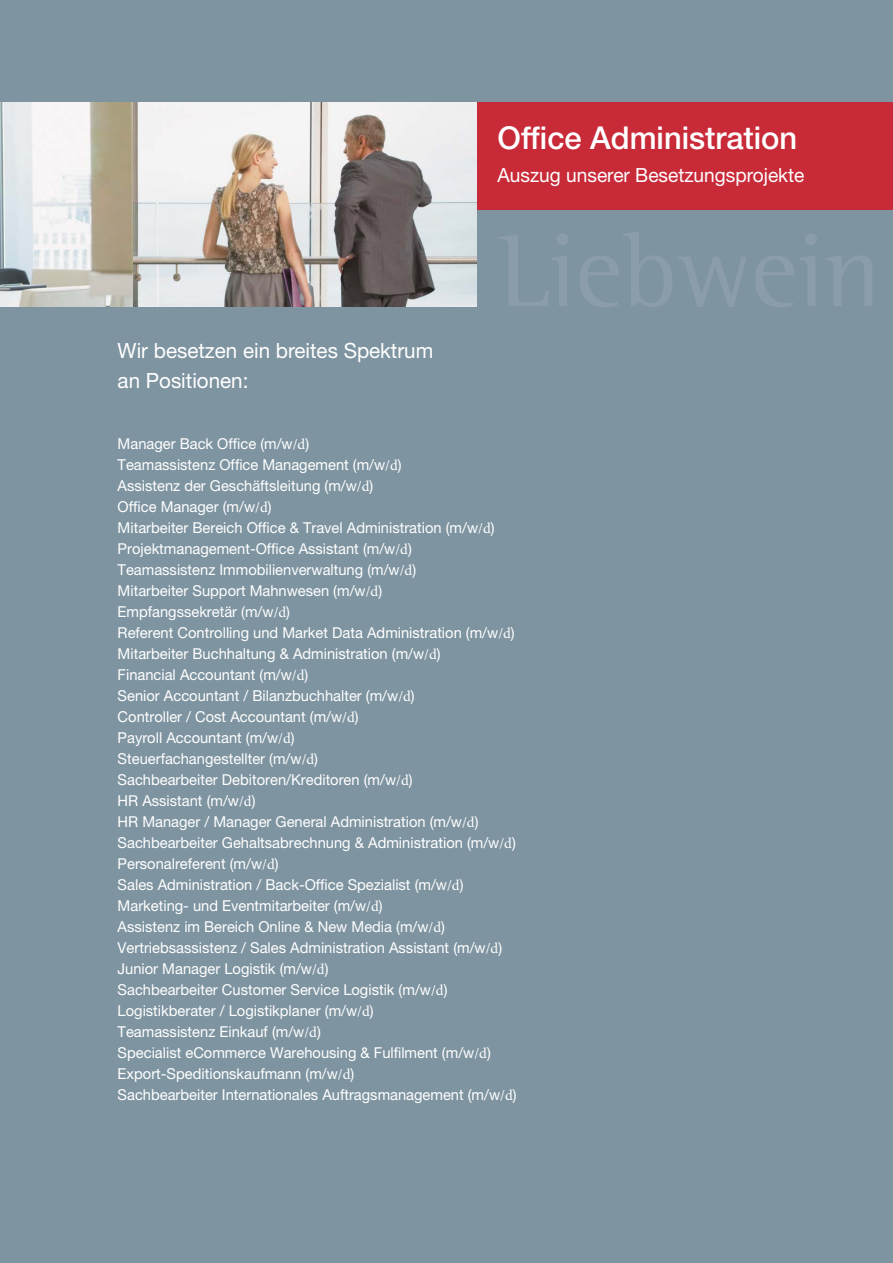
<style>
.page{position:relative;width:893px;height:1263px;background:#fff}
.page>*{position:absolute;margin:0;border:0;box-sizing:border-box;transform-origin:0 0}
.t1{font:500 31.5px "Helvetica Neue";color:#fff}
.t2{font:21px/29.4px "Helvetica Neue";color:#fff}
.t3{font:19.5px "Helvetica Neue";color:#fff}
.t4{font:15px/21px "Helvetica Neue";color:#fff}
.s1{font-family:"Minion Pro"}
</style>
<div class="page">
<div style="left:0;top:0;width:892px;height:1263px;background:#7e94a0"></div>
<div style="left:476px;top:102px;width:416px;height:107px;background:#c82a38"></div>
<img style="left:0;top:102px;width:133px;height:205px">
<img style="left:133px;top:102px;width:343px;height:205px">
<svg style="left:498px;top:232px;width:374px;height:75px"></svg>
<h2 class="t2" style="left:118px;top:338px;width:317px">Wir besetzen ein breites Spektrum an Positionen:</h2>
<h1 class="t1" style="left:497px;top:127px;width:301px">Office Administration</h1>
<h3 class="t3" style="left:497px;top:168px;width:308px">Auszug unserer Besetzungsprojekte</h3>
<p class="t4" style="left:118px;top:435px;width:400px">Manager Back Office (m/w<span class="s1">/d</span>)<br>Teamassistenz Office Management (m/w<span class="s1">/d</span>)<br>Assistenz der Geschäftsleitung (m/w<span class="s1">/d</span>)<br>Office Manager (m/w<span class="s1">/d</span>)<br>Mitarbeiter Bereich Office &amp; Travel Administration (m/w<span class="s1">/d</span>)<br>Projektmanagement-Office Assistant (m/w<span class="s1">/d</span>)<br>Teamassistenz Immobilienverwaltung (m/w<span class="s1">/d</span>)<br>Mitarbeiter Support Mahnwesen (m/w<span class="s1">/d</span>)<br>Empfangssekretär (m/w<span class="s1">/d</span>)<br>Referent Controlling und Market Data Administration (m/w<span class="s1">/d</span>)<br>Mitarbeiter Buchhaltung &amp; Administration (m/w<span class="s1">/d</span>)<br>Financial Accountant (m/w<span class="s1">/d</span>)<br>Senior Accountant / Bilanzbuchhalter (m/w<span class="s1">/d</span>)<br>Controller / Cost Accountant (m/w<span class="s1">/d</span>)<br>Payroll Accountant (m/w<span class="s1">/d</span>)<br>Steuerfachangestellter (m/w<span class="s1">/d</span>)<br>Sachbearbeiter Debitoren/Kreditoren (m/w<span class="s1">/d</span>)<br>HR Assistant (m/w<span class="s1">/d</span>)<br>HR Manager / Manager General Administration (m/w<span class="s1">/d</span>)<br>Sachbearbeiter Gehaltsabrechnung &amp; Administration (m/w<span class="s1">/d</span>)<br>Personalreferent (m/w<span class="s1">/d</span>)<br>Sales Administration / Back-Office Spezialist (m/w<span class="s1">/d</span>)<br>Marketing- und Eventmitarbeiter (m/w<span class="s1">/d</span>)<br>Assistenz im Bereich Online &amp; New Media (m/w<span class="s1">/d</span>)<br>Vertriebsassistenz / Sales Administration Assistant (m/w<span class="s1">/d</span>)<br>Junior Manager Logistik (m/w<span class="s1">/d</span>)<br>Sachbearbeiter Customer Service Logistik (m/w<span class="s1">/d</span>)<br>Logistikberater / Logistikplaner (m/w<span class="s1">/d</span>)<br>Teamassistenz Einkauf (m/w<span class="s1">/d</span>)<br>Specialist eCommerce Warehousing &amp; Fulfilment (m/w<span class="s1">/d</span>)<br>Export-Speditionskaufmann (m/w<span class="s1">/d</span>)<br>Sachbearbeiter Internationales Auftragsmanagement (m/w<span class="s1">/d</span>)</p>
</div>
